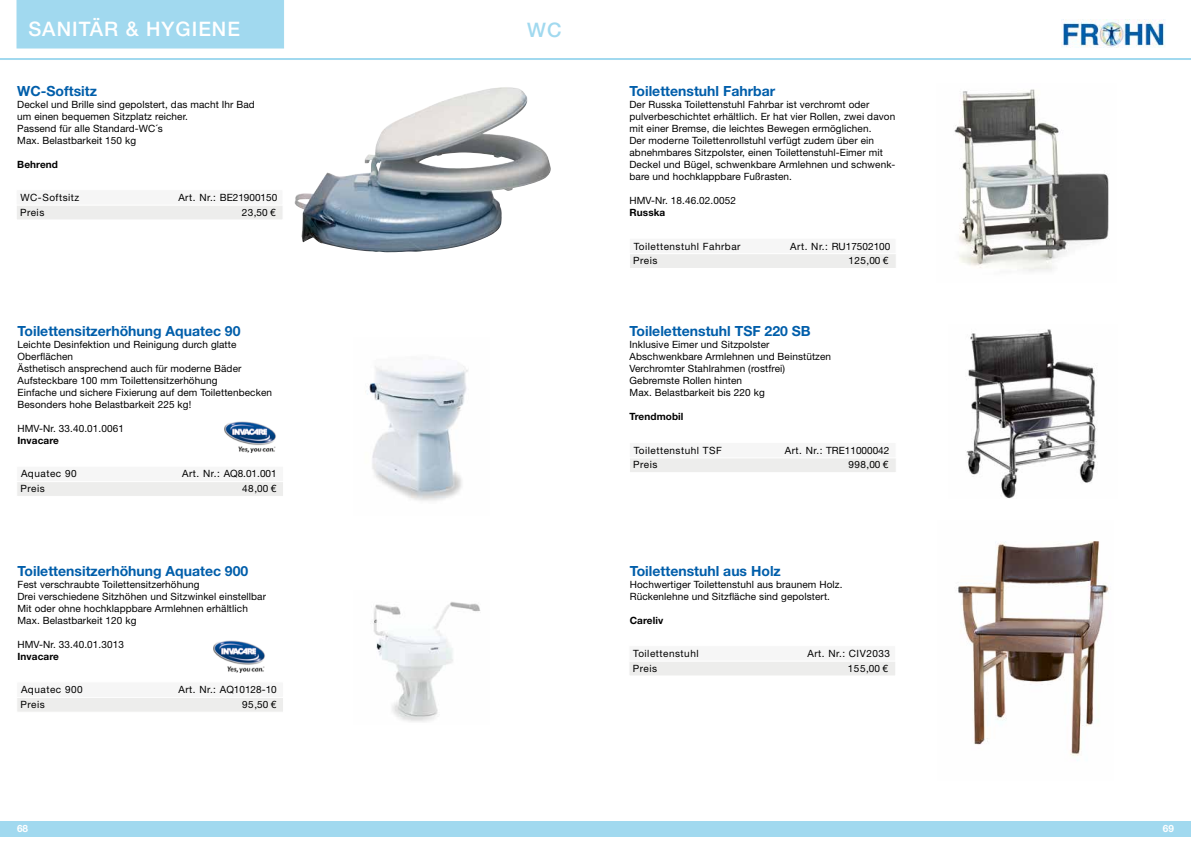
<style>
.page{position:relative;width:1191px;height:842px;background:#fff}
.page>*{position:absolute;margin:0;border:0;box-sizing:border-box;transform-origin:0 0}
.t1{font:500 20px "Helvetica Neue LT Std";letter-spacing:.05em;color:#fff}
.t2{font:500 20px "Helvetica Neue LT Std";color:#a1d9ef}
.t3{font:700 14px "Helvetica Neue LT Std";color:#005eaa}
.t4{font:10px/12px "Helvetica Neue LT Std";letter-spacing:.01em;color:#000}
.t5{font:10px "Helvetica Neue LT Std";letter-spacing:.05em;color:#000}
.t6{font:700 10px "Helvetica Neue LT Std";letter-spacing:.01em;color:#000}
.t7{font:700 10px "Helvetica Neue LT Std";color:#fff}
</style>
<div class="page">
<img style="left:1061px;top:20px;width:104px;height:28px">
<div style="left:17px;top:0;width:267px;height:48px;background:#a1d9ef"></div>
<hr style="left:0;top:58px;width:1191px;height:2px;background:#a1d9ef">
<div style="left:0;top:821px;width:1191px;height:15px;background:#a1d9ef"></div>
<img style="left:294px;top:87px;width:217px;height:165px">
<img style="left:373px;top:602px;width:108px;height:120px">
<img style="left:954px;top:89px;width:155px;height:183px">
<div style="left:17px;top:206px;width:266px;height:13px;background:#ededec"></div>
<div style="left:630px;top:254px;width:266px;height:14px;background:#ededec"></div>
<div style="left:17px;top:698px;width:266px;height:14px;background:#ededec"></div>
<img style="left:958px;top:541px;width:151px;height:220px">
<div style="left:629px;top:662px;width:266px;height:13px;background:#ededec"></div>
<div style="left:17px;top:482px;width:266px;height:14px;background:#ededec"></div>
<img style="left:225px;top:421px;width:51px;height:32px">
<img style="left:213px;top:640px;width:52px;height:32px">
<img style="left:365px;top:366px;width:103px;height:135px">
<img style="left:966px;top:329px;width:131px;height:170px">
<div style="left:630px;top:458px;width:266px;height:14px;background:#ededec"></div>
<h1 class="t1" style="left:28px;top:17px;width:213px">SANITÄR &amp; HYGIENE</h1>
<h2 class="t3" style="left:17px;top:82px;width:81px">WC-Softsitz</h2>
<p class="t4" style="left:17px;top:98px;width:239px">Deckel und Brille sind gepolstert, das macht Ihr Bad um einen bequemen Sitzplatz reicher.<br>Passend für alle Standard-WC´s<br>Max. Belastbarkeit 150 kg</p>
<p class="t6" style="left:17px;top:158px;width:42px">Behrend</p>
<p class="t5" style="left:21px;top:191px;width:60px">WC-Softsitz</p>
<p class="t4" style="left:178px;top:191px;width:100px">Art. Nr.: BE21900150</p>
<h1 class="t2" style="left:527px;top:18px;width:36px">WC</h1>
<h2 class="t3" style="left:629px;top:82px;width:147px">Toilettenstuhl Fahrbar</h2>
<p class="t4" style="left:629px;top:98px;width:267px">Der Russka Toilettenstuhl Fahrbar ist verchromt oder pulverbeschichtet erhältlich. Er hat vier Rollen, zwei davon mit einer Bremse, die leichtes Bewegen ermöglichen.<br>Der moderne Toilettenrollstuhl verfügt zudem über ein abnehmbares Sitzpolster, einen Toilettenstuhl-Eimer mit Deckel und Bügel, schwenkbare Armlehnen und schwenk&shy;bare und hochklappbare Fußrasten.</p>
<p class="t4" style="left:629px;top:194px;width:108px">HMV-Nr. 18.46.02.0052</p>
<p class="t4" style="left:20px;top:206px;width:26px">Preis</p>
<p class="t4" style="left:242px;top:206px;width:36px">23,50 €</p>
<p class="t6" style="left:629px;top:206px;width:37px">Russka</p>
<p class="t5" style="left:633px;top:240px;width:108px">Toilettenstuhl Fahrbar</p>
<p class="t4" style="left:790px;top:240px;width:102px">Art. Nr.: RU17502100</p>
<h2 class="t3" style="left:18px;top:322px;width:224px">Toilettensitzerhöhung Aquatec 90</h2>
<p class="t4" style="left:18px;top:338px;width:256px">Leichte Desinfektion und Reinigung durch glatte Oberflächen<br>Ästhetisch ansprechend auch für moderne Bäder Aufsteckbare 100 mm Toilettensitzerhöhung<br>Einfache und sichere Fixierung auf dem Toilettenbecken Besonders hohe Belastbarkeit 225 kg!</p>
<p class="t4" style="left:18px;top:422px;width:108px">HMV-Nr. 33.40.01.0061</p>
<p class="t6" style="left:18px;top:434px;width:43px">Invacare</p>
<p class="t5" style="left:21px;top:468px;width:57px">Aquatec 90</p>
<p class="t4" style="left:182px;top:468px;width:96px">Art. Nr.: AQ8.01.001</p>
<p class="t4" style="left:21px;top:482px;width:26px">Preis</p>
<p class="t4" style="left:242px;top:482px;width:36px">48,00 €</p>
<h2 class="t3" style="left:18px;top:562px;width:232px">Toilettensitzerhöhung Aquatec 900</h2>
<p class="t4" style="left:18px;top:578px;width:250px">Fest verschraubte Toilettensitzerhöhung<br>Drei verschiedene Sitzhöhen und Sitzwinkel einstellbar Mit oder ohne hochklappbare Armlehnen erhältlich Max. Belastbarkeit 120 kg</p>
<p class="t4" style="left:18px;top:638px;width:108px">HMV-Nr. 33.40.01.3013</p>
<p class="t6" style="left:18px;top:650px;width:43px">Invacare</p>
<p class="t5" style="left:21px;top:684px;width:63px">Aquatec 900</p>
<p class="t4" style="left:178px;top:683px;width:100px">Art. Nr.: AQ10128-10</p>
<p class="t4" style="left:21px;top:698px;width:26px">Preis</p>
<p class="t4" style="left:242px;top:698px;width:36px">95,50 €</p>
<p class="t4" style="left:633px;top:254px;width:26px">Preis</p>
<p class="t4" style="left:848px;top:254px;width:42px">125,00 €</p>
<h2 class="t3" style="left:629px;top:322px;width:183px">Toilelettenstuhl TSF 220 SB</h2>
<p class="t4" style="left:629px;top:338px;width:203px">Inklusive Eimer und Sitzpolster Abschwenkbare Armlehnen und Beinstützen Verchromter Stahlrahmen (rostfrei)<br>Gebremste Rollen hinten<br>Max. Belastbarkeit bis 220 kg</p>
<p class="t6" style="left:629px;top:410px;width:56px">Trendmobil</p>
<p class="t5" style="left:633px;top:444px;width:90px">Toilettenstuhl TSF</p>
<p class="t4" style="left:784px;top:444px;width:106px">Art. Nr.: TRE11000042</p>
<p class="t4" style="left:633px;top:458px;width:26px">Preis</p>
<p class="t4" style="left:848px;top:458px;width:42px">998,00 €</p>
<h2 class="t3" style="left:629px;top:562px;width:153px">Toilettenstuhl aus Holz</h2>
<p class="t4" style="left:629px;top:578px;width:214px">Hochwertiger Toilettenstuhl aus braunem Holz.<br>Rückenlehne und Sitzfläche sind gepolstert.</p>
<p class="t6" style="left:629px;top:614px;width:35px">Careliv</p>
<p class="t5" style="left:633px;top:647px;width:67px">Toilettenstuhl</p>
<p class="t5" style="left:807px;top:647px;width:84px">Art. Nr.: CIV2033</p>
<p class="t4" style="left:633px;top:662px;width:26px">Preis</p>
<p class="t4" style="left:848px;top:662px;width:42px">155,00 €</p>
<p class="t7" style="left:17px;top:823px;width:13px">68</p>
<p class="t7" style="left:1162px;top:823px;width:13px">69</p>
</div>
